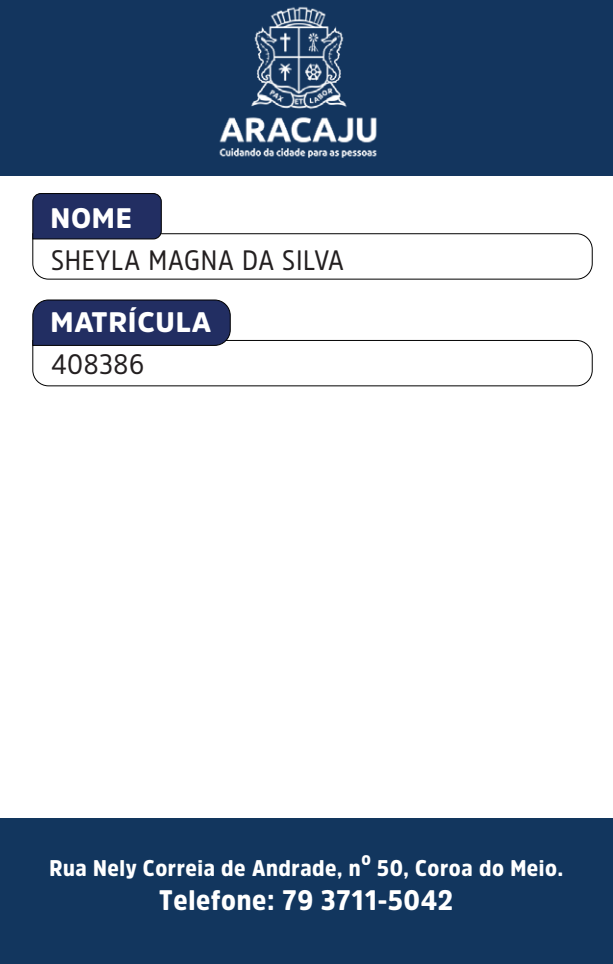
<style>
.page{position:relative;width:613px;height:964px;background:#fff}
.page>*{position:absolute;margin:0;border:0;box-sizing:border-box;transform-origin:0 0}
.t1{font:28px "Amsi Pro Narw";letter-spacing:.025em;color:#231f20}
.t2{font:900 28px "Amsi Pro Narw";letter-spacing:.025em;color:#fff}
.t3{font:900 28px "Amsi Pro";letter-spacing:.025em;color:#fff}
.t4{font:900 22.4px "Amsi Pro Narw";letter-spacing:.025em;color:#fff}
</style>
<div class="page">
<div style="left:0;top:818px;width:612px;height:146px;background:#12365e"></div>
<svg style="left:32px;top:233px;width:561px;height:47px"></svg>
<svg style="left:32px;top:193px;width:130px;height:47px;background:#253060"></svg>
<svg style="left:32px;top:339px;width:561px;height:48px"></svg>
<svg style="left:32px;top:299px;width:199px;height:47px;background:#273262"></svg>
<div style="left:0;top:0;width:612px;height:176px;background:#13355e"></div>
<img style="left:219px;top:6px;width:158px;height:152px">
<p class="t3" style="left:50px;top:199px;width:83px">NOME</p>
<p class="t1" style="left:51px;top:241px;width:294px">SHEYLA MAGNA DA SILVA</p>
<p class="t3" style="left:50px;top:303px;width:162px">MATRÍCULA</p>
<p class="t1" style="left:51px;top:345px;width:94px">408386</p>
<p class="t4" style="left:49px;top:853px;width:514px">Rua Nely Correia de Andrade, nº 50, Coroa do Meio.</p>
<p class="t2" style="left:159px;top:880px;width:295px">Telefone: 79 3711-5042</p>
</div>
